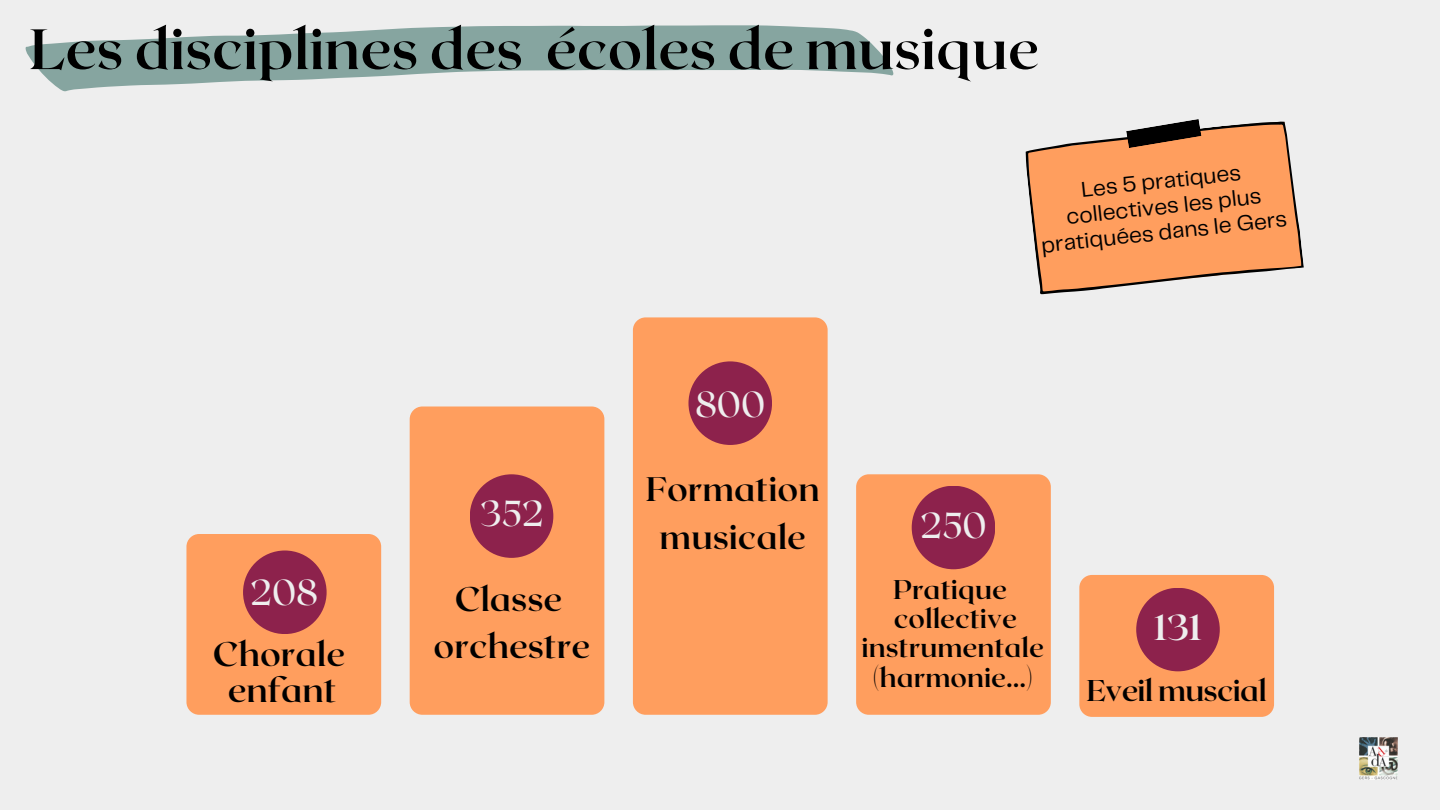
<style>
.page{position:relative;width:1440px;height:810px;background:#eee}
.page>*{position:absolute;margin:0;border:0;box-sizing:border-box;transform-origin:0 0}
.t1{font:700 56.7px "Roxborough CF";color:#000}
.t2{font:36px "Roxborough CF";color:#eee}
.t3{font:700 36px "Roxborough CF";color:#eee}
.t4{font:700 34px "Roxborough CF";color:#000}
.t5{font:700 30px "Roxborough CF";letter-spacing:-.02em;color:#000}
.t6{font:700 27px/29.2px "Roxborough CF";color:#000}
.t7{font:22.4px/25.5px "Telegraf";color:#000;text-align:center}
</style>
<div class="page">
<div style="left:633px;top:317px;width:195px;height:398px;background:#ff9e5e;border-radius:13px"></div>
<div style="left:410px;top:407px;width:194px;height:308px;background:#ff9e5e;border-radius:13px"></div>
<div style="left:856px;top:474px;width:195px;height:241px;background:#ff9e5e;border-radius:13px"></div>
<div style="left:688px;top:361px;width:84px;height:84px;background:#8d224c;border-radius:50%"></div>
<div style="left:470px;top:474px;width:83px;height:84px;background:#8d224c;border-radius:50%"></div>
<div style="left:912px;top:486px;width:83px;height:83px;background:#8d224c;border-radius:50%"></div>
<div style="left:186px;top:534px;width:195px;height:181px;background:#ff9e5e;border-radius:13px"></div>
<div style="left:1079px;top:575px;width:195px;height:142px;background:#ff9e5e;border-radius:13px"></div>
<div style="left:243px;top:551px;width:84px;height:83px;background:#8d224c;border-radius:50%"></div>
<div style="left:1136px;top:588px;width:84px;height:83px;background:#8d224c;border-radius:50%"></div>
<svg style="left:26px;top:25px;width:867px;height:66px;fill:#86a5a0"></svg>
<svg style="left:1026px;top:122px;width:278px;height:172px;fill:#ff9e5e"></svg>
<svg style="left:1126px;top:119px;width:75px;height:29px"></svg>
<img style="left:1359px;top:737px;width:38px;height:43px">
<p class="t1" style="left:29px;top:12px;width:1011px">Les disciplines des écoles de musique</p>
<p class="t2" style="left:250px;top:569px;width:69px">208</p>
<p class="t4" style="left:213px;top:632px;width:134px">Chorale</p>
<p class="t4" style="left:228px;top:668px;width:110px">enfant</p>
<p class="t2" style="left:480px;top:490px;width:65px">352</p>
<p class="t4" style="left:455px;top:577px;width:109px">Classe</p>
<p class="t4" style="left:434px;top:624px;width:158px">orchestre</p>
<p class="t7" style="left:1035px;top:183px;width:248px;rotate:-6deg">Les 5 pratiques collectives les plus pratiquées dans le Gers</p>
<p class="t2" style="left:695px;top:381px;width:71px">800</p>
<p class="t4" style="left:646px;top:467px;width:176px">Formation</p>
<p class="t4" style="left:660px;top:515px;width:148px">musicale</p>
<p class="t2" style="left:920px;top:502px;width:68px">250</p>
<p class="t6" style="left:893px;top:573px;width:125px">Pratique collective</p>
<p class="t6" style="left:862px;top:632px;width:184px;text-align:center">instrumentale (harmonie...)</p>
<p class="t3" style="left:1154px;top:604px;width:49px">131</p>
<p class="t5" style="left:1086px;top:671px;width:182px">Eveil muscial</p>
</div>
